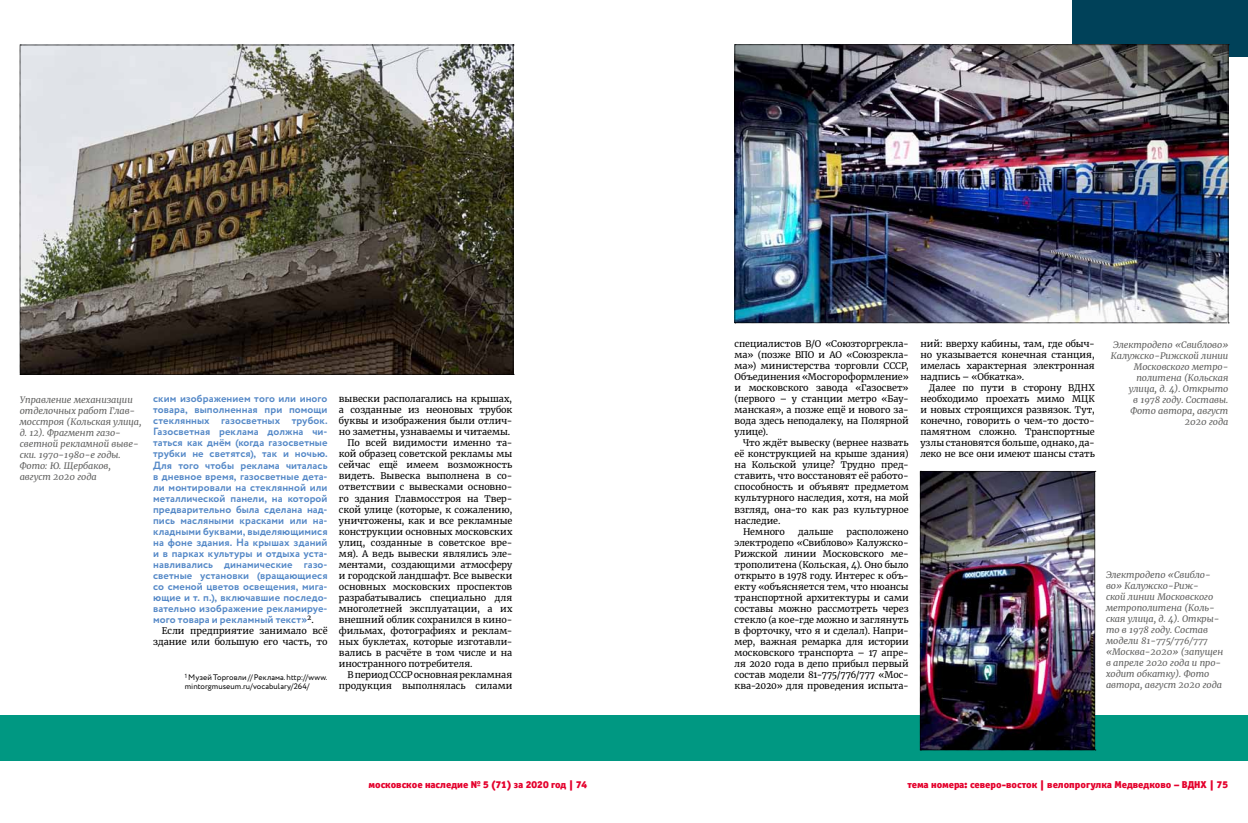
<style>
.page{position:relative;width:1248px;height:823px;background:#fff}
.page>*{position:absolute;margin:0;border:0;box-sizing:border-box;transform-origin:0 0}
.t1{font:700 10.5px/11px "Circe";letter-spacing:.005em;color:#5488c7;text-align:justify}
.t2{font:10px "Officina Sans Black C";color:#e4022d}
.t3{font:9px/11px "Merriweather";letter-spacing:-.005em;color:#000;text-align:justify}
.t4{font:italic 9px/11px "Merriweather";color:#636362}
.t5{font:8px/8.5px "Circe";letter-spacing:.01em;color:#000}
.s1{font-family:"Merriweather";font-weight:400;font-size:9px;color:#000}
</style>
<div class="page">
<div style="left:1071px;top:0;width:176px;height:57px;background:#004159"></div>
<div style="left:0;top:714px;width:1247px;height:46px;background:#009882"></div>
<img style="left:20px;top:45px;width:494px;height:330px">
<img style="left:734px;top:44px;width:494px;height:279px">
<img style="left:919px;top:471px;width:176px;height:279px">
<p class="t4" style="left:20px;top:394px;width:123px">Управление механизации отделочных работ Глав&shy;мосстроя (Кольская улица, д. 12). Фрагмент газо&shy;светной рекламной выве&shy;ски. 1970-1980-е годы.<br>Фото: Ю. Щербаков, август 2020 года</p>
<p class="t1" style="left:153px;top:393px;width:176px">ским изображением того или иного товара, выполненная при помощи стеклянных газосветных трубок.<br>Газосветная реклама должна чи&shy;таться как днём (когда газосветные трубки не светятся), так и ночью.<br>Для того чтобы реклама читалась в дневное время, газосветные дета&shy;ли монтировали на стеклянной или металлической панели, на которой предварительно была сделана над&shy;пись масляными красками или на&shy;кладными буквами, выделяющимися на фоне здания. На крышах зданий и в парках культуры и отдыха уста&shy;навливались динамические газо&shy;светные установки (вращающиеся со сменой цветов освещения, мига&shy;ющие и т. п.), включавшие последо&shy;вательно изображение рекламируе&shy;мого товара и рекламный текст»<sup>2</sup><span class="s1">.</span></p>
<p class="t3" style="left:153px;top:624px;width:176px;text-align:right">Если предприятие занимало всё здание или большую его часть, то</p>
<p class="t5" style="left:185px;top:673px;width:144px"><sup>1</sup> Музей Торговли // Реклама. http://www. mintorgmuseum.ru/vocabulary/264/</p>
<p class="t3" style="left:339px;top:393px;width:175px">вывески располагались на крышах,</p>
<p class="t3" style="left:339px;top:404px;width:175px">а созданные из неоновых трубок</p>
<p class="t3" style="left:339px;top:415px;width:175px">буквы и изображения были отлич-</p>
<p class="t3" style="left:339px;top:426px;width:173px">но заметны, узнаваемы и читаемы.</p>
<p class="t3" style="left:347px;top:437px;width:166px">По всей видимости именно та-</p>
<p class="t3" style="left:339px;top:448px;width:175px">кой образец советской рекламы мы</p>
<p class="t3" style="left:339px;top:459px;width:175px">сейчас ещё имеем возможность</p>
<p class="t3" style="left:339px;top:470px;width:175px">видеть. Вывеска выполнена в со-</p>
<p class="t3" style="left:339px;top:481px;width:175px">ответствии с вывесками основно-</p>
<p class="t3" style="left:339px;top:492px;width:175px">го здания Главмосстроя на Твер-</p>
<p class="t3" style="left:339px;top:503px;width:175px">ской улице (которые, к сожалению,</p>
<p class="t3" style="left:339px;top:514px;width:175px">уничтожены, как и все рекламные</p>
<p class="t3" style="left:339px;top:525px;width:175px">конструкции основных московских</p>
<p class="t3" style="left:339px;top:536px;width:175px">улиц, созданные в советское вре-</p>
<p class="t3" style="left:339px;top:547px;width:175px">мя). А ведь вывески являлись эле-</p>
<p class="t3" style="left:339px;top:558px;width:175px">ментами, создающими атмосферу</p>
<p class="t3" style="left:339px;top:569px;width:175px">и городской ландшафт. Все вывески</p>
<p class="t3" style="left:339px;top:580px;width:175px">основных московских проспектов</p>
<p class="t3" style="left:339px;top:591px;width:175px">разрабатывались специально для</p>
<p class="t3" style="left:339px;top:602px;width:175px">многолетней эксплуатации, а их</p>
<p class="t3" style="left:339px;top:613px;width:175px">внешний облик сохранился в кино-</p>
<p class="t3" style="left:339px;top:624px;width:175px">фильмах, фотографиях и реклам-</p>
<p class="t3" style="left:339px;top:635px;width:175px">ных буклетах, которые изготавли-</p>
<p class="t3" style="left:339px;top:646px;width:175px">вались в расчёте в том числе и на</p>
<p class="t3" style="left:339px;top:657px;width:135px">иностранного потребителя.</p>
<p class="t3" style="left:347px;top:668px;width:166px">В период СССР основная рекламная</p>
<p class="t3" style="left:339px;top:679px;width:175px">продукция выполнялась силами</p>
<p class="t3" style="left:734px;top:338px;width:175px">специалистов В/О «Союзторгрекла&shy;ма» (позже ВПО и АО «Союзрекла&shy;ма») министерства торговли СССР, Объединения «Мосгороформление» и московского завода «Газосвет» (первого – у станции метро «Бау&shy;манская», а позже ещё и нового за&shy;вода здесь неподалеку, на Полярной улице).</p>
<p class="t3" style="left:743px;top:437px;width:167px">Что ждёт вывеску (вернее назвать</p>
<p class="t3" style="left:734px;top:448px;width:175px">её конструкцией на крыше здания)</p>
<p class="t3" style="left:734px;top:459px;width:175px">на Кольской улице? Трудно пред-</p>
<p class="t3" style="left:734px;top:470px;width:175px">ставить, что восстановят её работо-</p>
<p class="t3" style="left:734px;top:481px;width:176px">способность и объявят предметом</p>
<p class="t3" style="left:734px;top:492px;width:175px">культурного наследия, хотя, на мой</p>
<p class="t3" style="left:734px;top:503px;width:175px">взгляд, она-то как раз культурное</p>
<p class="t3" style="left:734px;top:514px;width:47px">наследие.</p>
<p class="t3" style="left:743px;top:525px;width:43px">Немного</p>
<p class="t3" style="left:798px;top:525px;width:37px">дальше</p>
<p class="t3" style="left:734px;top:525px;width:175px;text-align:left;text-indent:112px">расположено электродепо «Свиблово» Калужско-<br>Рижской линии Московского ме&shy;трополитена (Кольская, 4). Оно было открыто в 1978 году. Интерес к объ&shy;екту «объясняется тем, что нюансы транспортной архитектуры и сами составы можно рассмотреть через стекло (а кое-где можно и заглянуть в форточку, что я и сделал). Напри&shy;мер, важная ремарка для истории московского транспорта – 17 апре&shy;ля 2020 года в депо прибыл первый состав модели 81-775/776/777 «Мос&shy;ква-2020» для проведения испыта-</p>
<p class="t3" style="left:920px;top:338px;width:176px">ний: вверху кабины, там, где обыч&shy;но указывается конечная станция, имелась характерная электронная надпись – «Обкатка».</p>
<p class="t3" style="left:920px;top:382px;width:176px;text-indent:9px">Далее по пути в сторону ВДНХ необходимо проехать мимо МЦК и новых строящихся развязок. Тут, конечно, говорить о чем-то досто&shy;памятном сложно. Транспортные узлы становятся больше, однако, да&shy;леко не все они имеют шансы стать</p>
<p class="t4" style="left:1110px;top:338px;width:119px;text-align:right">Электродепо «Свиблово»<br>Калужско-Рижской линии<br>Московского метро&shy;политена (Кольская улица, д. 4). Открыто<br>в 1978 году. Составы.<br>Фото автора, август<br>2020 года</p>
<p class="t4" style="left:1105px;top:569px;width:119px">Электродепо «Свибло&shy;во» Калужско-Риж-<br>ской линии Московского метрополитена (Коль&shy;ская улица, д. 4). Откры&shy;то в 1978 году. Состав модели 81-775/776/777 «Москва-2020» (запущен в апреле 2020 года и про&shy;ходит обкатку). Фото автора, август 2020 года</p>
<p class="t2" style="left:368px;top:778px;width:220px">московское наследие № 5 (71) за 2020 год | 74</p>
<p class="t2" style="left:907px;top:778px;width:322px">тема номера: северо-восток | велопрогулка Медведково – ВДНХ | 75</p>
</div>
